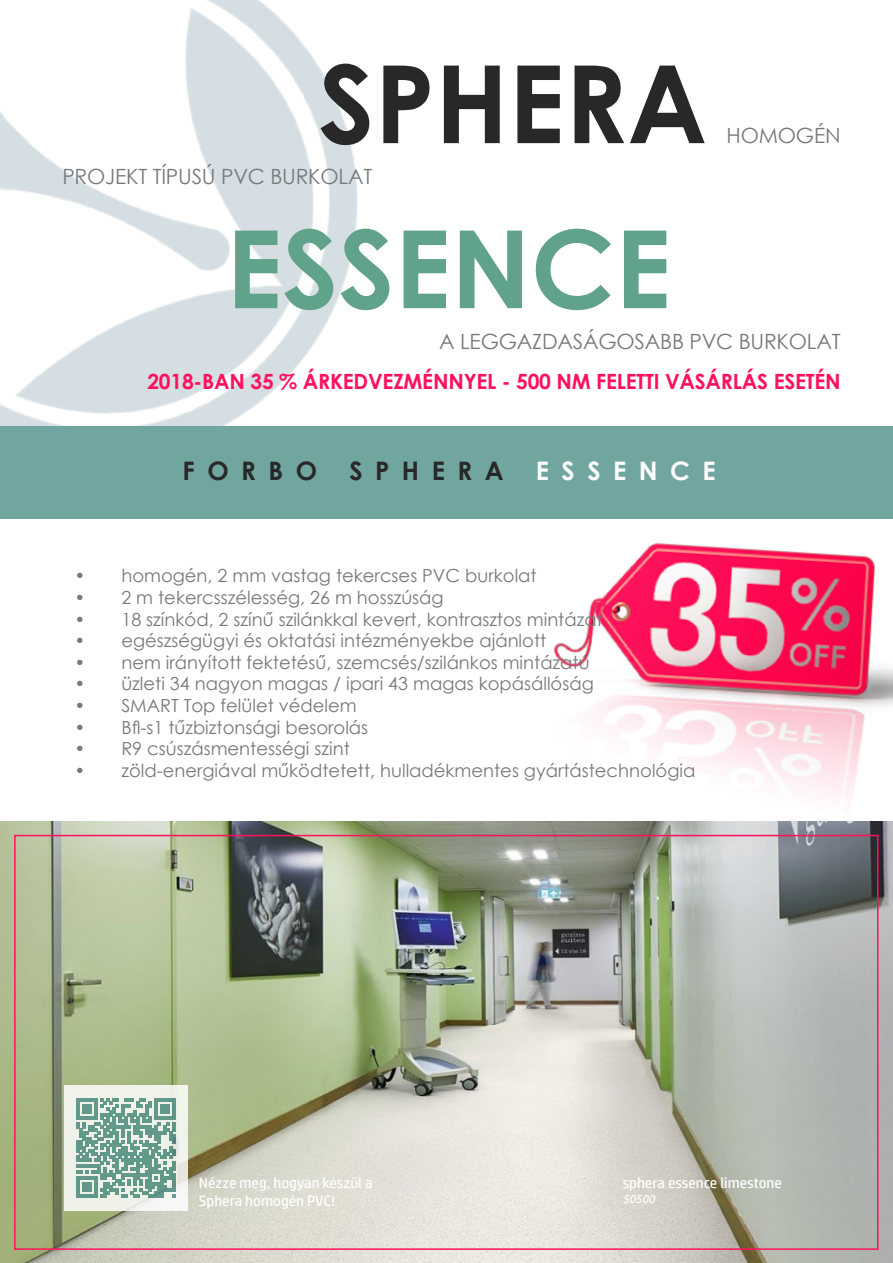
<style>
.page{position:relative;width:893px;height:1263px;background:#fff}
.page>*{position:absolute;margin:0;border:0;box-sizing:border-box;transform-origin:0 0}
.t1{font:700 108px "Century Gothic";color:#60a38a}
.t2{font:700 108px "Century Gothic";color:#282828}
.t3{font:700 25.5px "Century Gothic";letter-spacing:.49em;color:#282828}
.t4{font:700 25.5px "Century Gothic";letter-spacing:.49em;color:#fff}
.t5{font:21px "Century Gothic";letter-spacing:-.01em;color:#76787b}
.t6{font:700 21px "Century Gothic";letter-spacing:-.01em;color:#ff115e}
.t7{font:18px "Century Gothic";color:#76787b}
.t8{font:15px/18px "HP Simplified";color:#fff}
.t9{font:italic 12px "HP Simplified";color:#fff}
</style>
<div class="page">
<img style="left:0;top:821px;width:893px;height:442px">
<img style="left:0;top:0;width:358px;height:426px">
<svg style="left:65px;top:1086px;width:123px;height:125px;background:#ecefe7"></svg>
<svg style="left:77px;top:1099px;width:99px;height:99px;background:#90b6aa"></svg>
<div style="left:0;top:426px;width:893px;height:93px;background:#70a5a0"></div>
<img style="left:539px;top:543px;width:354px;height:361px">
<div style="left:14px;top:835px;width:864px;height:415px;border:2px solid #ff115e"></div>
<p class="t2" style="left:318px;top:22px;width:390px">SPHERA</p>
<p class="t5" style="left:62px;top:161px;width:311px">PROJEKT TÍPUSÚ PVC BURKOLAT</p>
<p class="t5" style="left:727px;top:121px;width:115px">HOMOGÉN</p>
<p class="t1" style="left:226px;top:187px;width:446px">ESSENCE</p>
<p class="t5" style="left:439px;top:326px;width:403px">A LEGGAZDASÁGOSABB PVC BURKOLAT</p>
<p class="t6" style="left:147px;top:366px;width:695px">2018-BAN 35 % ÁRKEDVEZMÉNNYEL - 500 NM FELETTI VÁSÁRLÁS ESETÉN</p>
<p class="t3" style="left:183px;top:451px;width:136px">FORBO</p>
<p class="t3" style="left:349px;top:451px;width:156px">SPHERA</p>
<p class="t4" style="left:536px;top:451px;width:182px">ESSENCE</p>
<p class="t7" style="left:74px;top:563px;width:464px">• homogén, 2 mm vastag tekercses PVC burkolat</p>
<p class="t7" style="left:74px;top:585px;width:371px">• 2 m tekercsszélesség, 26 m hosszúság</p>
<p class="t7" style="left:74px;top:606px;width:530px">• 18 színkód, 2 színű szilánkkal kevert, kontrasztos mintázat</p>
<p class="t7" style="left:74px;top:628px;width:473px">• egészségügyi és oktatási intézményekbe ajánlott</p>
<p class="t7" style="left:74px;top:650px;width:517px">• nem irányított fektetésű, szemcsés/szilánkos mintázatú</p>
<p class="t7" style="left:74px;top:671px;width:521px">• üzleti 34 nagyon magas / ipari 43 magas kopásállóság</p>
<p class="t7" style="left:74px;top:693px;width:284px">• SMART Top felület védelem</p>
<p class="t7" style="left:74px;top:714px;width:295px">• Bfl-s1 tűzbiztonsági besorolás</p>
<p class="t7" style="left:74px;top:736px;width:277px">• R9 csúszásmentességi szint</p>
<p class="t7" style="left:74px;top:758px;width:622px">• zöld-energiával működtetett, hulladékmentes gyártástechnológia</p>
<p class="t8" style="left:199px;top:1174px;width:175px">Nézze meg, hogyan készül a<br>Sphera homogén PVC!</p>
<p class="t8" style="left:623px;top:1174px;width:161px">sphera essence limestone</p>
<p class="t9" style="left:623px;top:1192px;width:34px">50500</p>
</div>
